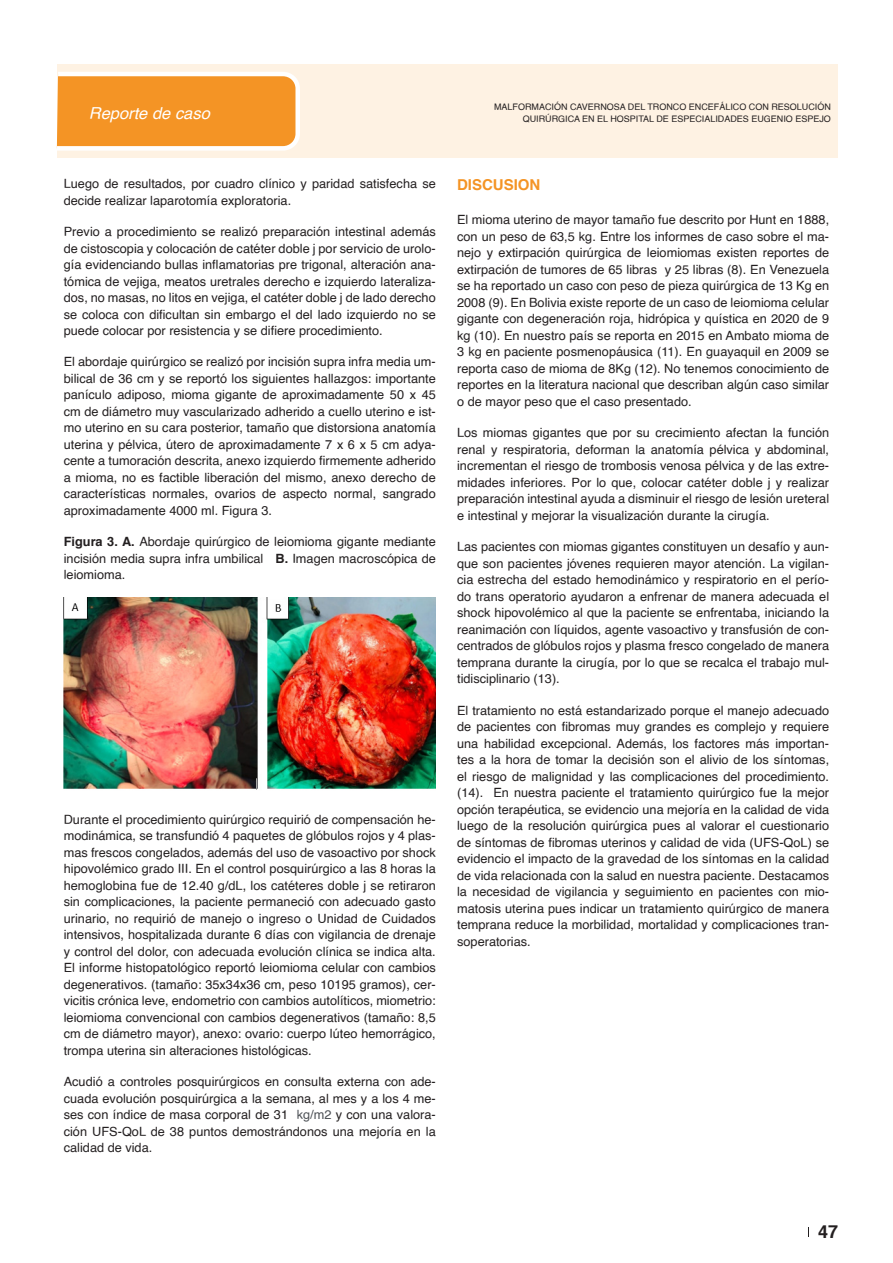
<style>
.page{position:relative;width:893px;height:1263px;background:#fff}
.page>*{position:absolute;margin:0;border:0;box-sizing:border-box;transform-origin:0 0}
.t1{font:700 18px "Helvetica";color:#231f20}
.t2{font:italic 16.5px "Helvetica";color:#fff}
.Intertitulos_1{font:700 15px "Helvetica";color:#f49425}
.Parrafo_principal{font:12.75px/16.5px "Helvetica";color:#231f20;text-align:justify}
.t3{font:9px/12px "Helvetica";color:#231f20;text-align:right}
.s1{font-weight:700}
.s2{color:#4d5156}
</style>
<div class="page">
<div style="left:57px;top:64px;width:781px;height:94px;background:#fef2e3"></div>
<svg style="left:56px;top:72px;width:244px;height:79px;background:#f5a344"></svg>
<img style="left:64px;top:598px;width:372px;height:192px">
<p class="t2" style="left:89px;top:100px;width:123px">Reporte de caso</p>
<p class="t3" style="left:494px;top:101px;width:338px">MALFORMACIÓN CAVERNOSA DEL TRONCO ENCEFÁLICO CON RESOLUCIÓN<br>QUIRÚRGICA EN EL HOSPITAL DE ESPECIALIDADES EUGENIO ESPEJO</p>
<p class="Parrafo_principal" style="left:64px;top:176px;width:374px">Luego de resultados, por cuadro clínico y paridad satisfecha se decide realizar laparotomía exploratoria.</p>
<p class="Parrafo_principal" style="left:64px;top:224px;width:374px">Previo a procedimiento se realizó preparación intestinal además de cistoscopia y colocación de catéter doble j por servicio de urolo&shy;gía evidenciando bullas inflamatorias pre trigonal, alteración ana&shy;tómica de vejiga, meatos uretrales derecho e izquierdo lateraliza&shy;dos, no masas, no litos en vejiga, el catéter doble j de lado derecho se coloca con dificultan sin embargo el del lado izquierdo no se puede colocar por resistencia y se difiere procedimiento.</p>
<p class="Parrafo_principal" style="left:64px;top:354px;width:374px">El abordaje quirúrgico se realizó por incisión supra infra media um&shy;bilical de 36 cm y se reportó los siguientes hallazgos: importante panículo adiposo, mioma gigante de aproximadamente 50 x 45 cm de diámetro muy vascularizado adherido a cuello uterino e ist&shy;mo uterino en su cara posterior, tamaño que distorsiona anatomía uterina y pélvica, útero de aproximadamente 7 x 6 x 5 cm adya&shy;cente a tumoración descrita, anexo izquierdo firmemente adherido a mioma, no es factible liberación del mismo, anexo derecho de características normales, ovarios de aspecto normal, sangrado aproximadamente 4000 ml. Figura 3.</p>
<p class="Parrafo_principal" style="left:64px;top:534px;width:374px"><span class="s1">Figura 3. A.</span> Abordaje quirúrgico de leiomioma gigante mediante incisión media supra infra umbilical <span class="s1">B.</span> Imagen macroscópica de leiomioma.</p>
<p class="Parrafo_principal" style="left:64px;top:811px;width:374px">Durante el procedimiento quirúrgico requirió de compensación he&shy;modinámica, se transfundió 4 paquetes de glóbulos rojos y 4 plas&shy;mas frescos congelados, además del uso de vasoactivo por shock hipovolémico grado III. En el control posquirúrgico a las 8 horas la hemoglobina fue de 12.40 g/dL, los catéteres doble j se retiraron sin complicaciones, la paciente permaneció con adecuado gasto urinario, no requirió de manejo o ingreso o Unidad de Cuidados intensivos, hospitalizada durante 6 días con vigilancia de drenaje y control del dolor, con adecuada evolución clínica se indica alta.<br>El informe histopatológico reportó leiomioma celular con cambios degenerativos. (tamaño: 35x34x36 cm, peso 10195 gramos), cer&shy;vicitis crónica leve, endometrio con cambios autolíticos, miometrio: leiomioma convencional con cambios degenerativos (tamaño: 8,5 cm de diámetro mayor), anexo: ovario: cuerpo lúteo hemorrágico, trompa uterina sin alteraciones histológicas.</p>
<p class="Parrafo_principal" style="left:64px;top:1074px;width:374px">Acudió a controles posquirúrgicos en consulta externa con ade&shy;cuada evolución posquirúrgica a la semana, al mes y a los 4 me&shy;ses con índice de masa corporal de 31 <span class="s2">kg/m2</span> y con una valora&shy;ción UFS-QoL de 38 puntos demostrándonos una mejoría en la calidad de vida.</p>
<p class="Intertitulos_1" style="left:457px;top:172px;width:85px">DISCUSION</p>
<p class="Parrafo_principal" style="left:457px;top:212px;width:374px">El mioma uterino de mayor tamaño fue descrito por Hunt en 1888, con un peso de 63,5 kg. Entre los informes de caso sobre el ma&shy;nejo y extirpación quirúrgica de leiomiomas existen reportes de extirpación de tumores de 65 libras y 25 libras (8). En Venezuela se ha reportado un caso con peso de pieza quirúrgica de 13 Kg en 2008 (9). En Bolivia existe reporte de un caso de leiomioma celular gigante con degeneración roja, hidrópica y quística en 2020 de 9 kg (10). En nuestro país se reporta en 2015 en Ambato mioma de 3 kg en paciente posmenopáusica (11). En guayaquil en 2009 se reporta caso de mioma de 8Kg (12). No tenemos conocimiento de reportes en la literatura nacional que describan algún caso similar o de mayor peso que el caso presentado.</p>
<p class="Parrafo_principal" style="left:457px;top:425px;width:374px">Los miomas gigantes que por su crecimiento afectan la función renal y respiratoria, deforman la anatomía pélvica y abdominal, incrementan el riesgo de trombosis venosa pélvica y de las extre&shy;midades inferiores. Por lo que, colocar catéter doble j y realizar preparación intestinal ayuda a disminuir el riesgo de lesión ureteral e intestinal y mejorar la visualización durante la cirugía.</p>
<p class="Parrafo_principal" style="left:457px;top:539px;width:374px">Las pacientes con miomas gigantes constituyen un desafío y aun&shy;que son pacientes jóvenes requieren mayor atención. La vigilan&shy;cia estrecha del estado hemodinámico y respiratorio en el perío&shy;do trans operatorio ayudaron a enfrenar de manera adecuada el shock hipovolémico al que la paciente se enfrentaba, iniciando la reanimación con líquidos, agente vasoactivo y transfusión de con&shy;centrados de glóbulos rojos y plasma fresco congelado de manera temprana durante la cirugía, por lo que se recalca el trabajo mul&shy;tidisciplinario (13).</p>
<p class="Parrafo_principal" style="left:457px;top:702px;width:374px">El tratamiento no está estandarizado porque el manejo adecuado de pacientes con fibromas muy grandes es complejo y requiere una habilidad excepcional. Además, los factores más importan&shy;tes a la hora de tomar la decisión son el alivio de los síntomas, el riesgo de malignidad y las complicaciones del procedimiento. (14). En nuestra paciente el tratamiento quirúrgico fue la mejor opción terapéutica, se evidencio una mejoría en la calidad de vida luego de la resolución quirúrgica pues al valorar el cuestionario de síntomas de fibromas uterinos y calidad de vida (UFS-QoL) se evidencio el impacto de la gravedad de los síntomas en la calidad de vida relacionada con la salud en nuestra paciente. Destacamos la necesidad de vigilancia y seguimiento en pacientes con mio&shy;matosis uterina pues indicar un tratamiento quirúrgico de manera temprana reduce la morbilidad, mortalidad y complicaciones tran&shy;soperatorias.</p>
<h1 class="t1" style="left:818px;top:1217px;width:22px">47</h1>
</div>
